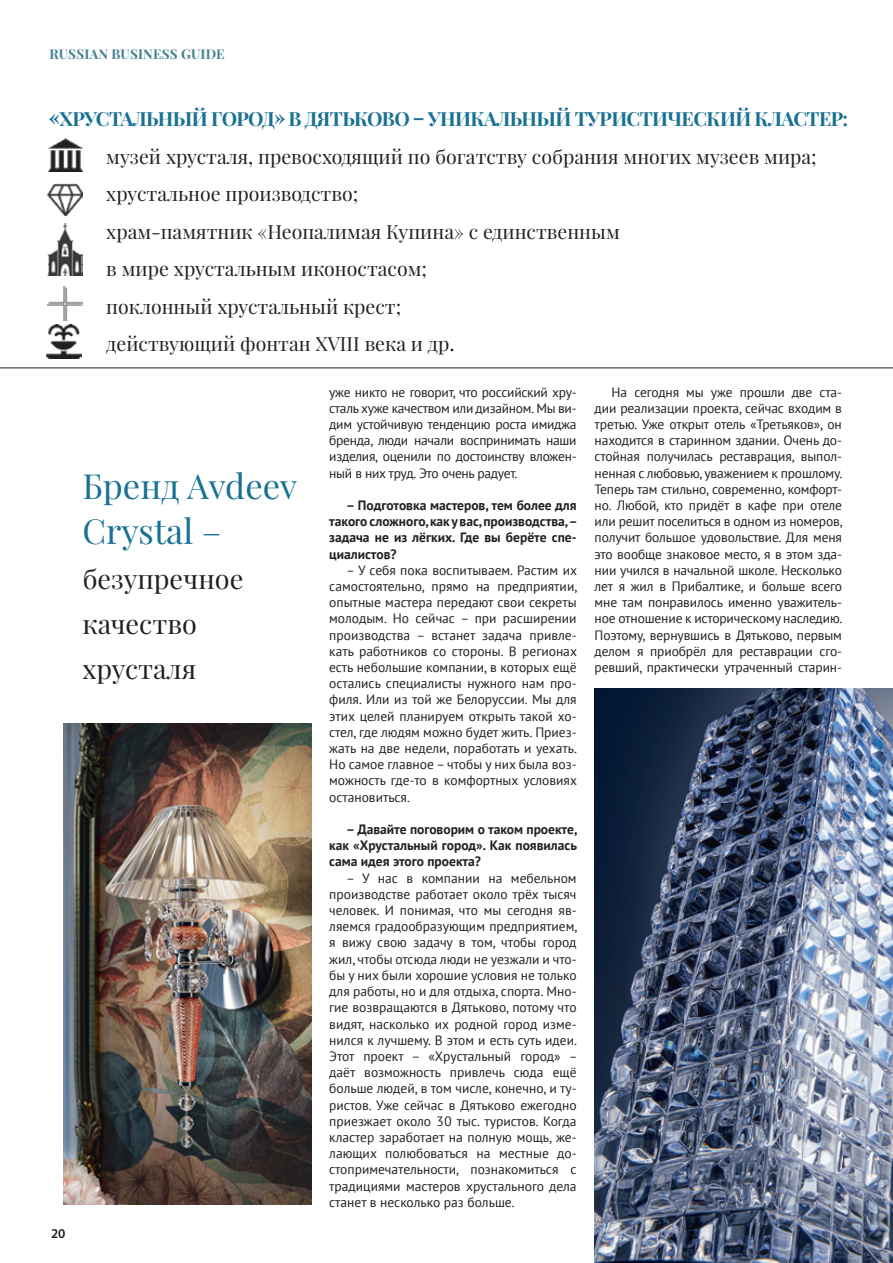
<style>
.page{position:relative;width:893px;height:1263px;background:#fff}
.page>*{position:absolute;margin:0;border:0;box-sizing:border-box;transform-origin:0 0}
.t1{font:34.5px/45px "Playfair Display";color:#187193}
.t2{font:27px/45px "Playfair Display";color:#231f20}
.t3{font:19.5px/37.5px "Playfair Display";color:#231f20}
.t4{font:700 19.5px "Playfair Display";letter-spacing:-.03em;color:#187193}
.t5{font:13.5px/16.2px "PT Sans";letter-spacing:-.01em;color:#231f20;text-align:justify}
.t6{font:700 13.5px/16.2px "PT Sans";color:#231f20;text-align:justify}
.t7{font:700 13.5px "Playfair Display";letter-spacing:.01em;color:#438293}
.t8{font:600 13.5px "Myriad Pro";color:#231f20}
.s1{font-size:21px}
</style>
<div class="page">
<img style="left:64px;top:723px;width:247px;height:481px">
<hr style="left:0;top:367px;width:893px;height:1px;background:#231f20">
<img style="left:595px;top:688px;width:298px;height:575px">
<img style="left:48px;top:139px;width:35px;height:33px">
<img style="left:48px;top:183px;width:35px;height:33px">
<img style="left:48px;top:224px;width:35px;height:52px">
<img style="left:48px;top:287px;width:35px;height:33px">
<img style="left:46px;top:325px;width:35px;height:33px">
<p class="t7" style="left:49px;top:45px;width:177px">RUSSIAN BUSINESS GUIDE</p>
<h3 class="t4" style="left:49px;top:106px;width:801px">«ХРУСТАЛЬНЫЙ ГОРОД» В ДЯТЬКОВО – УНИКАЛЬНЫЙ ТУРИСТИЧЕСКИЙ КЛАСТЕР:</h3>
<p class="t3" style="left:106px;top:137px;width:712px">музей хрусталя, превосходящий по богатству собрания многих музеев мира; хрустальное производство;<br>храм-памятник «Неопалимая Купина» с единственным<br>в мире хрустальным иконостасом;<br>поклонный хрустальный крест;<br>действующий фонтан XVIII века и др<span class="s1">.</span></p>
<h1 class="t1" style="left:82px;top:463px;width:216px">Бренд Avdeev<br>Crystal –</h1>
<h2 class="t2" style="left:82px;top:556px;width:162px">безупречное качество хрусталя</h2>
<p class="t8" style="left:51px;top:1224px;width:16px">20</p>
<p class="t5" style="left:329px;top:383px;width:249px">уже никто не говорит, что российский хру&shy;сталь хуже качеством или дизайном. Мы ви&shy;дим устойчивую тенденцию роста имиджа бренда, люди начали воспринимать наши изделия, оценили по достоинству вложен&shy;ный в них труд. Это очень радует.</p>
<p class="t6" style="left:329px;top:497px;width:250px;text-indent:17px">– Подготовка мастеров, тем более для такого сложного, как у вас, производства, – задача не из лёгких. Где вы берёте спе&shy;циалистов?</p>
<p class="t5" style="left:329px;top:562px;width:249px;text-indent:17px">– У себя пока воспитываем. Растим их самостоятельно, прямо на предприятии, опытные мастера передают свои секреты молодым. Но сейчас – при расширении производства – встанет задача привле&shy;кать работников со стороны. В регионах есть небольшие компании, в которых ещё остались специалисты нужного нам про&shy;филя. Или из той же Белоруссии. Мы для этих целей планируем открыть такой хо&shy;стел, где людям можно будет жить. Приез&shy;жать на две недели, поработать и уехать.<br>Но самое главное – чтобы у них была воз&shy;можность где-то в комфортных условиях остановиться.</p>
<p class="t6" style="left:329px;top:821px;width:249px;text-indent:17px">– Давайте поговорим о таком проекте, как «Хрустальный город». Как появилась сама идея этого проекта?</p>
<p class="t5" style="left:329px;top:869px;width:250px;text-indent:17px">– У нас в компании на мебельном производстве работает около трёх тысяч человек. И понимая, что мы сегодня яв&shy;ляемся градообразующим предприятием, я вижу свою задачу в том, чтобы город жил, чтобы отсюда люди не уезжали и что&shy;бы у них были хорошие условия не только для работы, но и для отдыха, спорта. Мно&shy;гие возвращаются в Дятьково, потому что видят, насколько их родной город изме&shy;нился к лучшему. В этом и есть суть идеи.<br>Этот проект – «Хрустальный город» – даёт возможность привлечь сюда ещё больше людей, в том числе, конечно, и ту&shy;ристов. Уже сейчас в Дятьково ежегодно приезжает около 30 тыс. туристов. Когда кластер заработает на полную мощь, же&shy;лающих полюбоваться на местные до&shy;стопримечательности, познакомиться с традициями мастеров хрустального дела станет в несколько раз больше.</p>
<p class="t5" style="left:595px;top:383px;width:249px;text-indent:17px">На сегодня мы уже прошли две ста&shy;дии реализации проекта, сейчас входим в третью. Уже открыт отель «Третьяков», он находится в старинном здании. Очень до&shy;стойная получилась реставрация, выпол&shy;ненная с любовью, уважением к прошлому.<br>Теперь там стильно, современно, комфорт&shy;но. Любой, кто придёт в кафе при отеле или решит поселиться в одном из номеров, получит большое удовольствие. Для меня это вообще знаковое место, я в этом зда&shy;нии учился в начальной школе. Несколько лет я жил в Прибалтике, и больше всего мне там понравилось именно уважитель&shy;ное отношение к историческому наследию.<br>Поэтому, вернувшись в Дятьково, первым делом я приобрёл для реставрации сго&shy;ревший, практически утраченный старин-</p>
</div>
